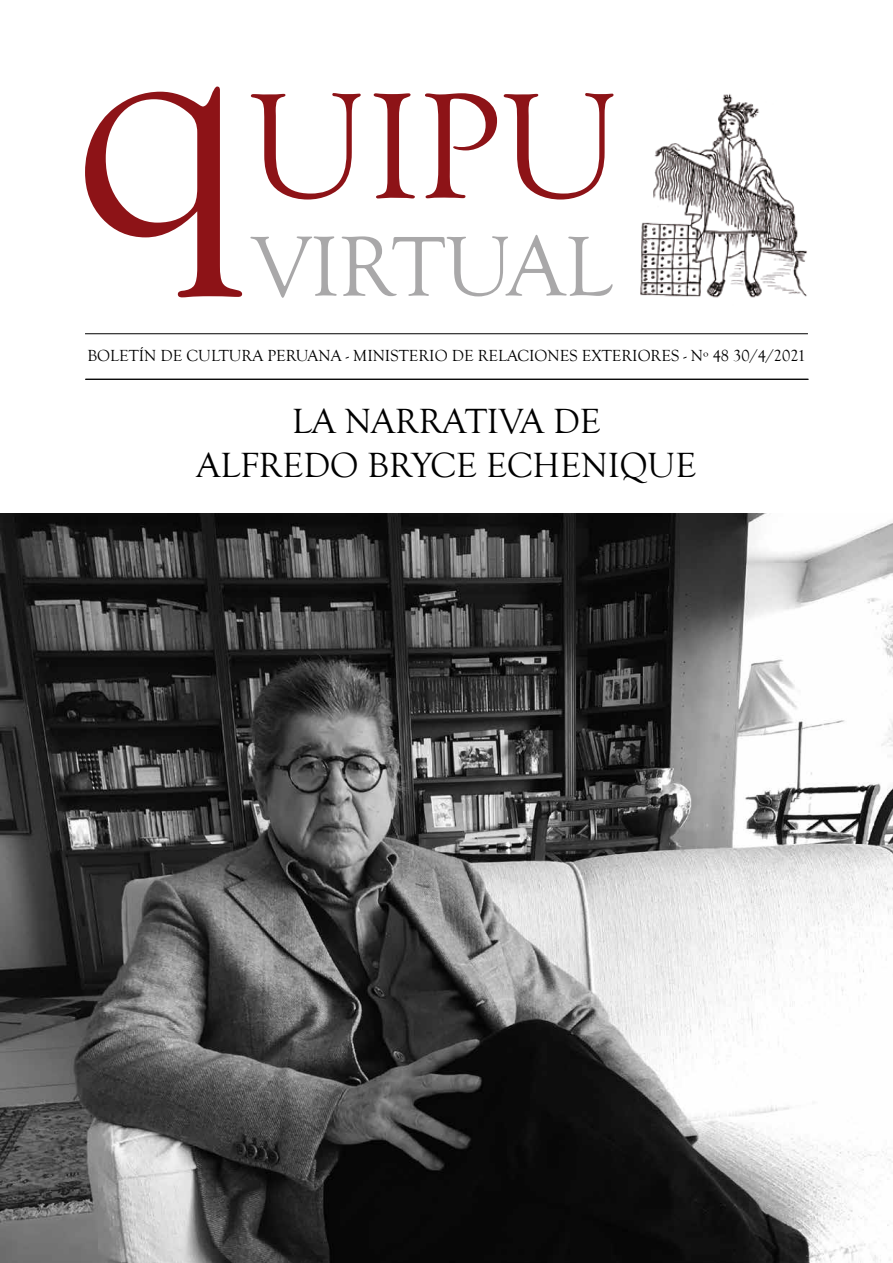
<style>
.page{position:relative;width:893px;height:1263px;background:#fff}
.page>*{position:absolute;margin:0;border:0;box-sizing:border-box;transform-origin:0 0}
.t1{font:87.45px "Goudy Old Style T";color:#a9a8a9}
.t2{font:36px/43.2px "Goudy Old Style T";color:#000;text-align:center}
.t3{font:16.5px "Goudy Old Style T";color:#000}
</style>
<div class="page">
<svg style="left:85px;top:86px;width:157px;height:211px"></svg>
<svg style="left:251px;top:93px;width:110px;height:107px"></svg>
<svg style="left:374px;top:93px;width:41px;height:105px"></svg>
<svg style="left:425px;top:93px;width:72px;height:105px"></svg>
<svg style="left:504px;top:93px;width:109px;height:107px"></svg>
<img style="left:640px;top:94px;width:167px;height:204px">
<hr style="left:85px;top:333px;width:723px;height:1px;background:#000">
<hr style="left:85px;top:379px;width:723px;height:1px;background:#000">
<hr style="left:86px;top:379px;width:723px;height:1px;background:#000">
<img style="left:0;top:513px;width:893px;height:750px">
<h1 class="t1" style="left:252px;top:219px;width:361px">VIRTUAL</h1>
<p class="t3" style="left:87px;top:347px;width:720px">BOLETÍN DE CULTURA PERUANA - MINISTERIO DE RELACIONES EXTERIORES - Nº 48 30/4/2021</p>
<h2 class="t2" style="left:197px;top:401px;width:501px">LA NARRATIVA DE<br>ALFREDO BRYCE ECHENIQUE</h2>
</div>
